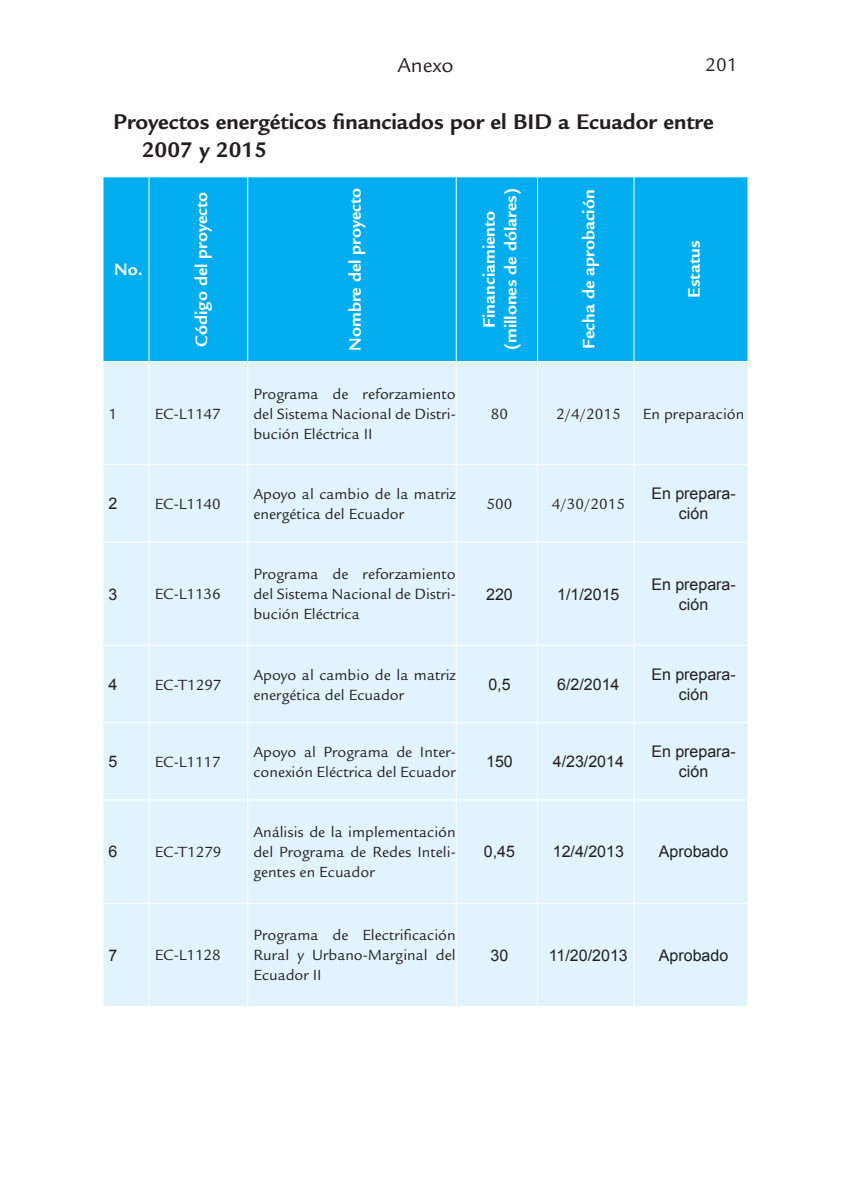
<style>
.page{position:relative;width:851px;height:1191px;background:#fff}
.page>*{position:absolute;margin:0;border:0;box-sizing:border-box;transform-origin:0 0}
.t1{font:700 23px/27.6px "Legacy Sans Std";color:#231f20}
.t2{font:22px "Legacy Sans Std";color:#231f20}
.t3{font:20px "Legacy Sans Std";color:#231f20}
.t4{font:700 18px/21.6px "Legacy Sans Std";color:#fff;text-align:center}
.t5{font:16px/20px "Legacy Sans Std";color:#231f20;text-align:justify}
.t6{font:16px/20px "Arial";color:#231f20;text-align:center}
</style>
<div class="page">
<div style="left:103px;top:177px;width:644px;height:184px;background:#00aeef"></div>
<div style="left:103px;top:362px;width:644px;height:644px;background:#e1f4fc"></div>
<hr style="left:148px;top:177px;width:1px;height:184px;background:#fff">
<hr style="left:247px;top:177px;width:1px;height:184px;background:#fff">
<hr style="left:455px;top:177px;width:1px;height:184px;background:#fff">
<hr style="left:537px;top:177px;width:1px;height:184px;background:#fff">
<hr style="left:633px;top:177px;width:1px;height:184px;background:#fff">
<hr style="left:148px;top:362px;width:1px;height:102px;background:#fff">
<hr style="left:247px;top:362px;width:1px;height:102px;background:#fff">
<hr style="left:455px;top:362px;width:1px;height:102px;background:#fff">
<hr style="left:537px;top:362px;width:1px;height:102px;background:#fff">
<hr style="left:633px;top:362px;width:1px;height:102px;background:#fff">
<hr style="left:102px;top:464px;width:47px;height:1px;background:#fff">
<hr style="left:149px;top:464px;width:99px;height:1px;background:#fff">
<hr style="left:148px;top:465px;width:1px;height:76px;background:#fff">
<hr style="left:248px;top:464px;width:208px;height:1px;background:#fff">
<hr style="left:247px;top:465px;width:1px;height:76px;background:#fff">
<hr style="left:456px;top:464px;width:81px;height:1px;background:#fff">
<hr style="left:455px;top:465px;width:1px;height:76px;background:#fff">
<hr style="left:537px;top:464px;width:97px;height:1px;background:#fff">
<hr style="left:537px;top:465px;width:1px;height:76px;background:#fff">
<hr style="left:634px;top:464px;width:114px;height:1px;background:#fff">
<hr style="left:633px;top:465px;width:1px;height:76px;background:#fff">
<hr style="left:102px;top:541px;width:47px;height:1px;background:#fff">
<hr style="left:149px;top:541px;width:99px;height:1px;background:#fff">
<hr style="left:148px;top:542px;width:1px;height:103px;background:#fff">
<hr style="left:248px;top:541px;width:208px;height:1px;background:#fff">
<hr style="left:247px;top:542px;width:1px;height:103px;background:#fff">
<hr style="left:456px;top:541px;width:81px;height:1px;background:#fff">
<hr style="left:455px;top:542px;width:1px;height:103px;background:#fff">
<hr style="left:537px;top:541px;width:97px;height:1px;background:#fff">
<hr style="left:537px;top:542px;width:1px;height:103px;background:#fff">
<hr style="left:634px;top:541px;width:114px;height:1px;background:#fff">
<hr style="left:633px;top:542px;width:1px;height:103px;background:#fff">
<hr style="left:102px;top:645px;width:47px;height:1px;background:#fff">
<hr style="left:149px;top:645px;width:99px;height:1px;background:#fff">
<hr style="left:148px;top:646px;width:1px;height:76px;background:#fff">
<hr style="left:248px;top:645px;width:208px;height:1px;background:#fff">
<hr style="left:247px;top:646px;width:1px;height:76px;background:#fff">
<hr style="left:456px;top:645px;width:81px;height:1px;background:#fff">
<hr style="left:455px;top:646px;width:1px;height:76px;background:#fff">
<hr style="left:537px;top:645px;width:97px;height:1px;background:#fff">
<hr style="left:537px;top:646px;width:1px;height:76px;background:#fff">
<hr style="left:634px;top:645px;width:114px;height:1px;background:#fff">
<hr style="left:633px;top:646px;width:1px;height:76px;background:#fff">
<hr style="left:102px;top:722px;width:47px;height:1px;background:#fff">
<hr style="left:149px;top:722px;width:99px;height:1px;background:#fff">
<hr style="left:148px;top:723px;width:1px;height:76px;background:#fff">
<hr style="left:248px;top:722px;width:208px;height:1px;background:#fff">
<hr style="left:247px;top:723px;width:1px;height:76px;background:#fff">
<hr style="left:456px;top:722px;width:81px;height:1px;background:#fff">
<hr style="left:455px;top:723px;width:1px;height:76px;background:#fff">
<hr style="left:537px;top:722px;width:97px;height:1px;background:#fff">
<hr style="left:537px;top:723px;width:1px;height:76px;background:#fff">
<hr style="left:634px;top:722px;width:114px;height:1px;background:#fff">
<hr style="left:633px;top:723px;width:1px;height:76px;background:#fff">
<hr style="left:102px;top:799px;width:47px;height:1px;background:#fff">
<hr style="left:149px;top:799px;width:99px;height:1px;background:#fff">
<hr style="left:148px;top:800px;width:1px;height:102px;background:#fff">
<hr style="left:248px;top:799px;width:208px;height:1px;background:#fff">
<hr style="left:247px;top:800px;width:1px;height:102px;background:#fff">
<hr style="left:456px;top:799px;width:81px;height:1px;background:#fff">
<hr style="left:455px;top:800px;width:1px;height:102px;background:#fff">
<hr style="left:537px;top:799px;width:97px;height:1px;background:#fff">
<hr style="left:537px;top:800px;width:1px;height:102px;background:#fff">
<hr style="left:634px;top:799px;width:114px;height:1px;background:#fff">
<hr style="left:633px;top:800px;width:1px;height:102px;background:#fff">
<hr style="left:102px;top:902px;width:47px;height:1px;background:#fff">
<hr style="left:149px;top:902px;width:99px;height:1px;background:#fff">
<hr style="left:148px;top:903px;width:1px;height:103px;background:#fff">
<hr style="left:248px;top:902px;width:208px;height:1px;background:#fff">
<hr style="left:247px;top:903px;width:1px;height:103px;background:#fff">
<hr style="left:456px;top:902px;width:81px;height:1px;background:#fff">
<hr style="left:455px;top:903px;width:1px;height:103px;background:#fff">
<hr style="left:537px;top:902px;width:97px;height:1px;background:#fff">
<hr style="left:537px;top:903px;width:1px;height:103px;background:#fff">
<hr style="left:634px;top:902px;width:114px;height:1px;background:#fff">
<hr style="left:633px;top:903px;width:1px;height:103px;background:#fff">
<h2 class="t2" style="left:397px;top:53px;width:58px">Anexo</h2>
<p class="t3" style="left:705px;top:53px;width:34px">201</p>
<h1 class="t1" style="left:142px;top:108px;width:573px;text-indent:-28px">Proyectos energéticos financiados por el BID a Ecuador entre<br>2007 y 2015</h1>
<p class="t4" style="left:114px;top:259px;width:30px">No.</p>
<p class="t4" style="left:191px;top:346px;width:156px;rotate:-90deg">Código del proyecto</p>
<p class="t4" style="left:344px;top:350px;width:164px;rotate:-90deg">Nombre del proyecto</p>
<p class="t4" style="left:478px;top:350px;width:163px;rotate:-90deg">Financiamiento (millones de dólares)</p>
<p class="t4" style="left:578px;top:349px;width:160px;rotate:-90deg">Fecha de aprobación</p>
<p class="t4" style="left:683px;top:298px;width:59px;rotate:-90deg">Estatus</p>
<p class="t5" style="left:109px;top:404px;width:10px">1</p>
<p class="t5" style="left:155px;top:404px;width:68px">EC-L1147</p>
<p class="t5" style="left:253px;top:384px;width:204px">Programa de reforzamiento del Sistema Nacional de Distri&shy;bución Eléctrica II</p>
<p class="t5" style="left:491px;top:404px;width:19px">80</p>
<p class="t5" style="left:556px;top:404px;width:66px">2/4/2015</p>
<p class="t5" style="left:642px;top:404px;width:103px">En preparación</p>
<p class="t6" style="left:109px;top:494px;width:10px">2</p>
<p class="t5" style="left:155px;top:494px;width:68px">EC-L1140</p>
<p class="t5" style="left:253px;top:484px;width:204px">Apoyo al cambio de la matriz energética del Ecuador</p>
<p class="t5" style="left:486px;top:494px;width:27px">500</p>
<p class="t5" style="left:551px;top:494px;width:75px">4/30/2015</p>
<p class="t6" style="left:651px;top:484px;width:86px">En prepara&shy;ción</p>
<p class="t6" style="left:109px;top:584px;width:10px">3</p>
<p class="t5" style="left:155px;top:584px;width:68px">EC-L1136</p>
<p class="t5" style="left:253px;top:564px;width:204px">Programa de reforzamiento del Sistema Nacional de Distri&shy;bución Eléctrica</p>
<p class="t6" style="left:486px;top:584px;width:28px">220</p>
<p class="t6" style="left:557px;top:584px;width:64px">1/1/2015</p>
<p class="t6" style="left:651px;top:574px;width:86px">En prepara&shy;ción</p>
<p class="t6" style="left:109px;top:674px;width:10px">4</p>
<p class="t5" style="left:155px;top:674px;width:68px">EC-T1297</p>
<p class="t5" style="left:253px;top:664px;width:204px">Apoyo al cambio de la matriz energética del Ecuador</p>
<p class="t6" style="left:488px;top:674px;width:24px">0,5</p>
<p class="t6" style="left:557px;top:674px;width:64px">6/2/2014</p>
<p class="t6" style="left:651px;top:664px;width:86px">En prepara&shy;ción</p>
<p class="t6" style="left:109px;top:751px;width:10px">5</p>
<p class="t5" style="left:155px;top:752px;width:68px">EC-L1117</p>
<p class="t5" style="left:253px;top:742px;width:204px">Apoyo al Programa de Inter&shy;conexión Eléctrica del Ecuador</p>
<p class="t6" style="left:486px;top:751px;width:28px">150</p>
<p class="t6" style="left:552px;top:751px;width:73px">4/23/2014</p>
<p class="t6" style="left:651px;top:741px;width:86px">En prepara&shy;ción</p>
<p class="t6" style="left:109px;top:842px;width:10px">6</p>
<p class="t5" style="left:155px;top:842px;width:68px">EC-T1279</p>
<p class="t6" style="left:109px;top:945px;width:10px">7</p>
<p class="t5" style="left:155px;top:945px;width:68px">EC-L1128</p>
<p class="t5" style="left:253px;top:822px;width:204px">Análisis de la implementación del Programa de Redes Inteli&shy;gentes en Ecuador</p>
<p class="t5" style="left:253px;top:925px;width:204px">Programa de Electrificación Rural y Urbano-Marginal del Ecuador II</p>
<p class="t6" style="left:484px;top:842px;width:33px">0,45</p>
<p class="t6" style="left:552px;top:842px;width:73px">12/4/2013</p>
<p class="t6" style="left:658px;top:842px;width:71px">Aprobado</p>
<p class="t6" style="left:490px;top:945px;width:19px">30</p>
<p class="t6" style="left:549px;top:945px;width:80px">11/20/2013</p>
<p class="t6" style="left:658px;top:945px;width:71px">Aprobado</p>
</div>
